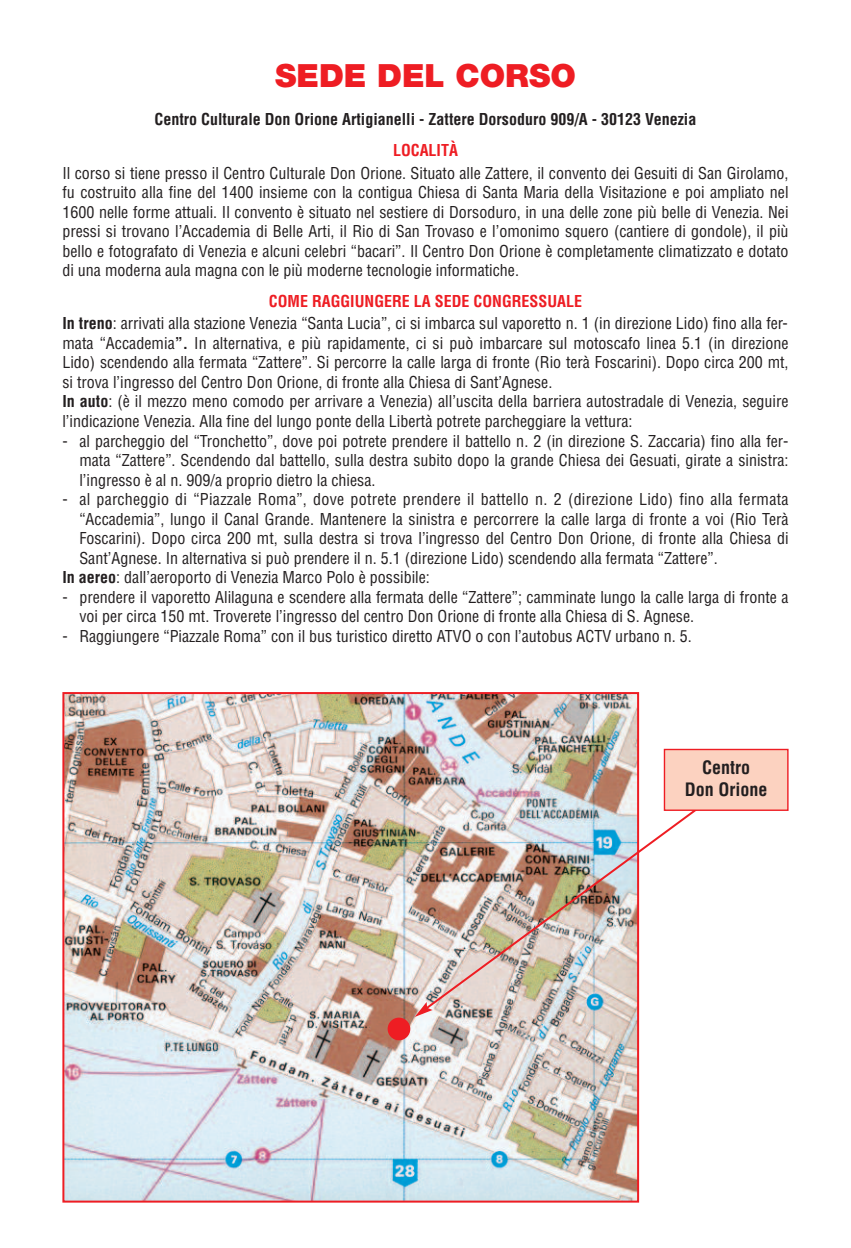
<style>
.page{position:relative;width:851px;height:1248px;background:#fff}
.page>*{position:absolute;margin:0;border:0;box-sizing:border-box;transform-origin:0 0}
.t1{font:900 32px "Helvetica Neue";color:#ee1d23}
.t2{font:700 condensed 18px/22px "Helvetica";color:#231f20;text-align:center}
.t3{font:condensed 16px/19.6px "Helvetica";color:#231f20;text-align:justify}
.t4{font:700 condensed 16px "Helvetica";color:#231f20}
.t5{font:700 condensed 16px "Helvetica";color:#ee1d23}
.s1{font-weight:700;color:#ee1d23}
.s2{font-weight:700}
</style>
<div class="page">
<img style="left:65px;top:695px;width:571px;height:504px">
<div style="left:387px;top:1017px;width:23px;height:23px;background:#ee1d23;border-radius:50%"></div>
<img style="left:424px;top:801px;width:282px;height:209px">
<svg style="left:414px;top:1001px;width:18px;height:15px"></svg>
<div style="left:665px;top:750px;width:122px;height:59px;background:#fcd2c0"></div>
<div style="left:663px;top:748px;width:125px;height:62px;border:1px solid #ee1d23"></div>
<h1 class="t1" style="left:275px;top:57px;width:302px">SEDE DEL CORSO</h1>
<p class="t4" style="left:154px;top:111px;width:543px">Centro Culturale Don Orione Artigianelli - Zattere Dorsoduro 909/A - 30123 Venezia</p>
<p class="t5" style="left:393px;top:141px;width:66px">LOCALITÀ</p>
<p class="t3" style="left:62px;top:163px;width:727px">Il corso si tiene presso il Centro Culturale Don Orione. Situato alle Zattere, il convento dei Gesuiti di San Girolamo, fu costruito alla fine del 1400 insieme con la contigua Chiesa di Santa Maria della Visitazione e poi ampliato nel 1600 nelle forme attuali. Il convento è situato nel sestiere di Dorsoduro, in una delle zone più belle di Venezia. Nei pressi si trovano l’Accademia di Belle Arti, il Rio di San Trovaso e l’omonimo squero (cantiere di gondole), il più bello e fotografato di Venezia e alcuni celebri “bacari”. Il Centro Don Orione è completamente climatizzato e dotato di una moderna aula magna con le più moderne tecnologie informatiche.</p>
<p class="t3" style="left:62px;top:290px;width:727px;line-height:22.4px;text-align:center"><span class="s1">COME RAGGIUNGERE LA SEDE CONGRESSUALE<br></span><span class="s2">In treno</span>: arrivati alla stazione Venezia “Santa Lucia”, ci si imbarca sul vaporetto n. 1 (in direzione Lido) fino alla fer-</p>
<p class="t3" style="left:62px;top:333px;width:727px;text-align:left">mata “Accademia<span class="s2">”.</span> In alternativa, e più rapidamente, ci si può imbarcare sul motoscafo linea 5.1 (in direzione Lido) scendendo alla fermata “Zattere”. Si percorre la calle larga di fronte (Rio terà Foscarini). Dopo circa 200 mt, si trova l’ingresso del Centro Don Orione, di fronte alla Chiesa di Sant’Agnese.<br><span class="s2">In auto</span>: (è il mezzo meno comodo per arrivare a Venezia) all’uscita della barriera autostradale di Venezia, seguire l’indicazione Venezia. Alla fine del lungo ponte della Libertà potrete parcheggiare la vettura:</p>
<p class="t3" style="left:79px;top:431px;width:710px;text-indent:-17px">- al parcheggio del “Tronchetto”, dove poi potrete prendere il battello n. 2 (in direzione S. Zaccaria) fino alla fer&shy;mata “Zattere”. Scendendo dal battello, sulla destra subito dopo la grande Chiesa dei Gesuati, girate a sinistra: l’ingresso è al n. 909/a proprio dietro la chiesa.</p>
<p class="t3" style="left:62px;top:489px;width:727px">- al parcheggio di “Piazzale Roma”, dove potrete prendere il battello n. 2 (direzione Lido) fino alla fermata</p>
<p class="t3" style="left:79px;top:509px;width:710px">“Accademia”, lungo il Canal Grande. Mantenere la sinistra e percorrere la calle larga di fronte a voi (Rio Terà</p>
<p class="t3" style="left:79px;top:528px;width:710px">Foscarini). Dopo circa 200 mt, sulla destra si trova l’ingresso del Centro Don Orione, di fronte alla Chiesa di</p>
<p class="t3" style="left:79px;top:548px;width:640px">Sant’Agnese. In alternativa si può prendere il n. 5.1 (direzione Lido) scendendo alla fermata “Zattere”.</p>
<p class="t3" style="left:62px;top:567px;width:369px"><span class="s2">In aereo</span>: dall’aeroporto di Venezia Marco Polo è possibile:</p>
<p class="t3" style="left:79px;top:587px;width:710px;text-indent:-17px">- prendere il vaporetto Alilaguna e scendere alla fermata delle “Zattere”; camminate lungo la calle larga di fronte a voi per circa 150 mt. Troverete l’ingresso del centro Don Orione di fronte alla Chiesa di S. Agnese.</p>
<p class="t3" style="left:62px;top:626px;width:630px">- Raggiungere “Piazzale Roma” con il bus turistico diretto ATVO o con l’autobus ACTV urbano n. 5.</p>
<p class="t2" style="left:684px;top:756px;width:84px">Centro<br>Don Orione</p>
</div>
